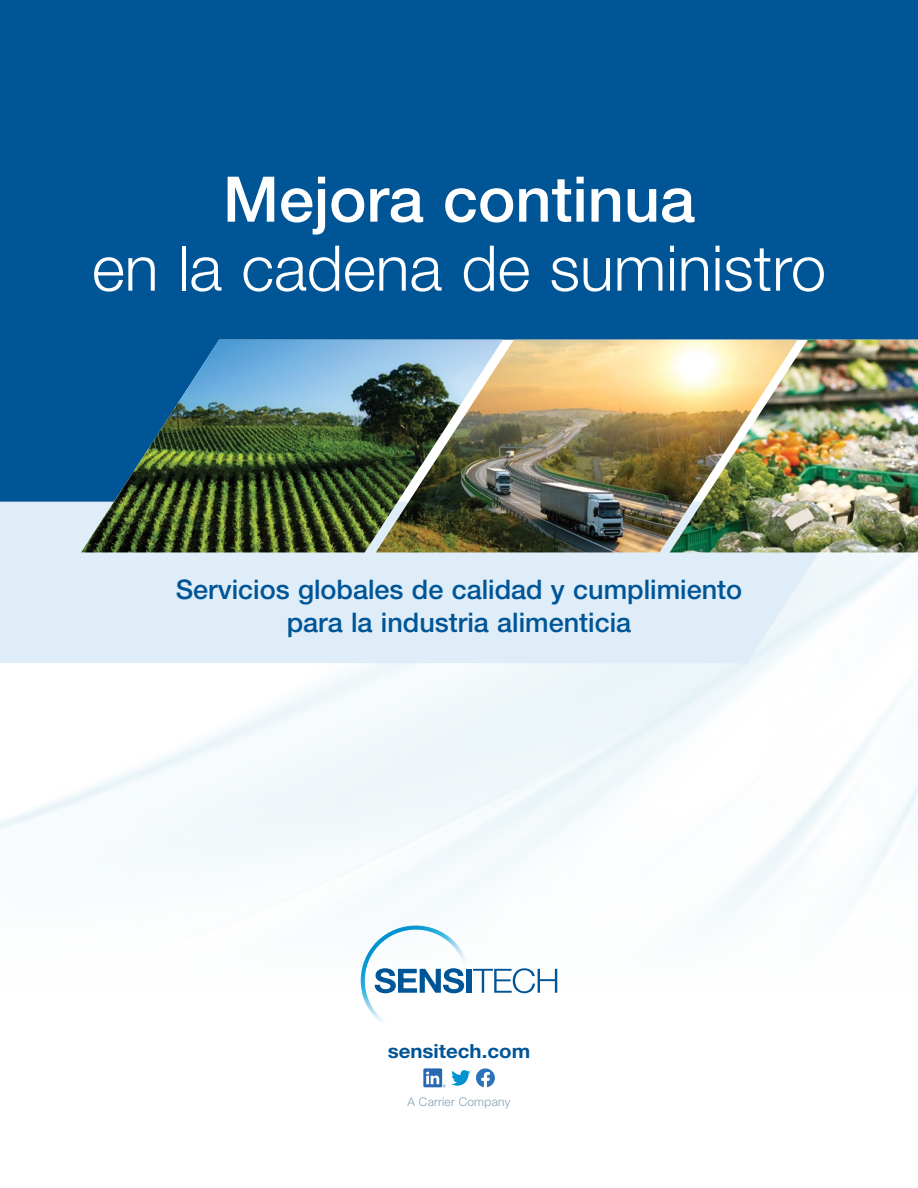
<style>
.page{position:relative;width:918px;height:1188px;background:#fff}
.page>*{position:absolute;margin:0;border:0;box-sizing:border-box;transform-origin:0 0}
.t1{font:300 63px "Helvetica Neue LT Std";color:#fff}
.t2{font:500 63px "Helvetica Neue LT Std";color:#fff}
.t3{font:500 27px/33px "Helvetica Neue LT Std";color:#005596;text-align:center}
.t4{font:700 19.5px "Helvetica Neue LT Std";color:#005596;scale:1.05 1}
.t5{font:300 12px "Helvetica Neue LT Std";letter-spacing:.02em;color:#80a1b6}
</style>
<div class="page">
<div style="left:0;top:0;width:918px;height:551px;background:#005596"></div>
<svg style="left:0;top:502px;width:852px;height:161px;background:#dfedf6"></svg>
<img style="left:798px;top:340px;width:120px;height:212px">
<img style="left:503px;top:340px;width:295px;height:212px">
<img style="left:81px;top:340px;width:422px;height:212px">
<svg style="left:355px;top:925px;width:202px;height:98px"></svg>
<svg style="left:423px;top:1068px;width:47px;height:19px"></svg>
<svg style="left:476px;top:1068px;width:19px;height:19px"></svg>
<h1 class="t2" style="left:223px;top:162px;width:474px">Mejora continua</h1>
<h1 class="t1" style="left:92px;top:230px;width:736px">en la cadena de suministro</h1>
<p class="t3" style="left:176px;top:572px;width:568px">Servicios globales de calidad y cumplimiento para la industria alimenticia</p>
<p class="t4" style="left:388px;top:1039px;width:137px">sensitech.com</p>
<p class="t5" style="left:408px;top:1095px;width:104px">A Carrier Company</p>
</div>
